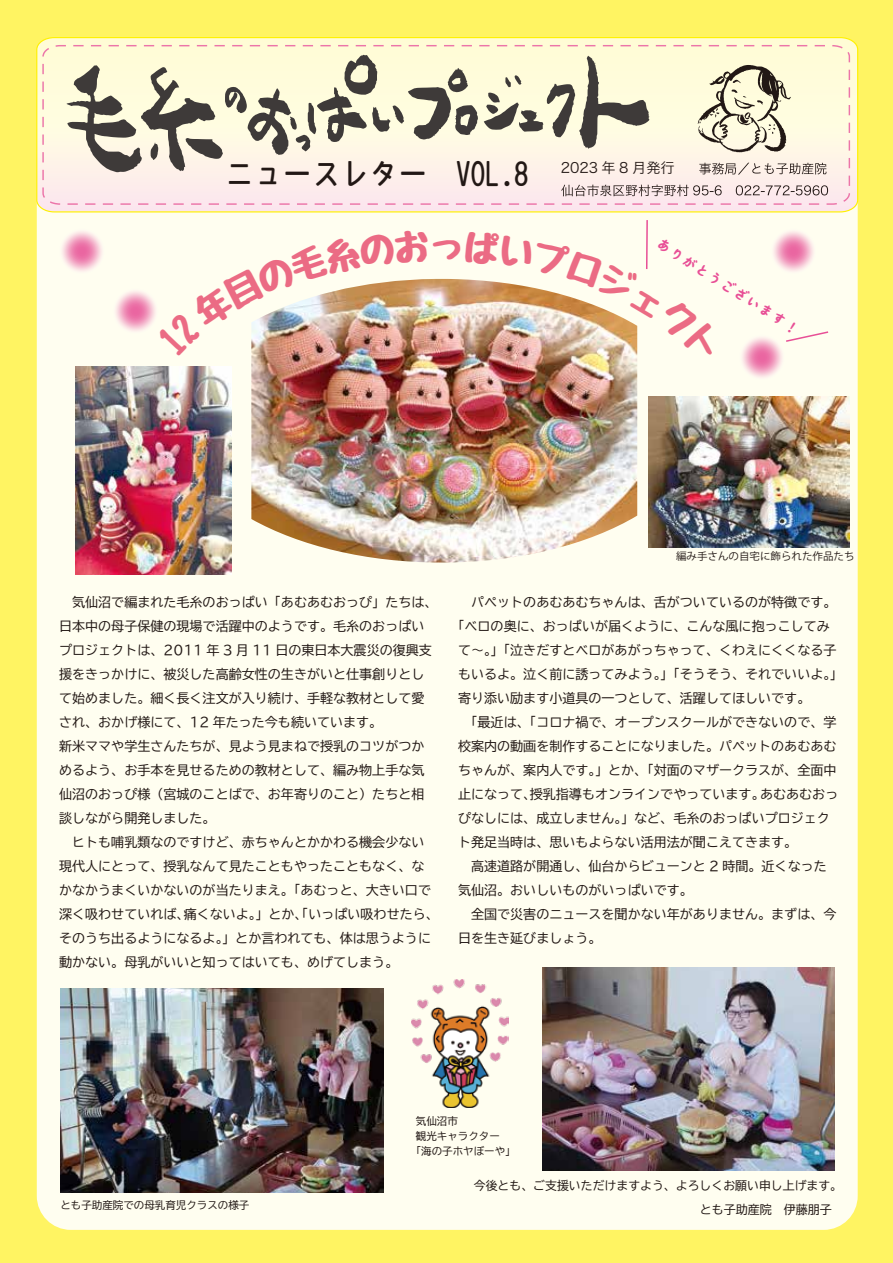
<style>
.page{position:relative;width:893px;height:1263px;background:#fff462}
.page>*{position:absolute;margin:0;border:0;box-sizing:border-box;transform-origin:0 0}
.t1{font:28.95px "JNR SB Font OTF";color:#221815}
.t2{font:15.15px "iroha mochi";color:#e84f96}
.t3{font:13.05px/24px "TBUD Go Std";color:#221815}
.t4{font:12px/24px "TBUD Go Std";color:#221815}
.t5{font:10.5px "TBUD Go Std";color:#221815}
.t6{font:10.5px "Koz Go Pr 6 N";color:#221815}
</style>
<div class="page">
<div style="left:37px;top:42px;width:821px;height:1188px;background:#fffef0;border-radius:34px"></div>
<img style="left:75px;top:366px;width:156px;height:208px">
<img style="left:648px;top:397px;width:201px;height:151px">
<svg style="left:36px;top:37px;width:823px;height:176px;background:#fdf2b9"></svg>
<svg style="left:42px;top:44px;width:809px;height:162px"></svg>
<svg style="left:58px;top:228px;width:47px;height:46px"></svg>
<svg style="left:770px;top:228px;width:46px;height:46px"></svg>
<img style="left:251px;top:364px;width:386px;height:198px">
<img style="left:60px;top:989px;width:323px;height:203px">
<img style="left:542px;top:968px;width:293px;height:203px">
<svg style="left:738px;top:334px;width:47px;height:46px"></svg>
<svg style="left:112px;top:287px;width:46px;height:47px"></svg>
<img style="left:412px;top:979px;width:96px;height:129px">
<svg style="left:786px;top:331px;width:43px;height:11px"></svg>
<hr style="left:646px;top:220px;width:2px;height:49px;background:#e84f96">
<img style="left:157px;top:229px;width:491px;height:135px">
<h1 class="t1" style="left:225px;top:157px;width:451px">ニュースレター　VOL.8 <sup>2023</sup> <sup>年</sup> <sup>8</sup> <sup>月発行</sup></h1>
<p class="t2" style="left:662px;top:235px;width:168px;rotate:32deg">ありがとうございます！</p>
<p class="t6" style="left:676px;top:551px;width:180px">編み手さんの自宅に飾られた作品たち</p>
<p class="t3" style="left:59px;top:590px;width:381px">　気仙沼で編まれた毛糸のおっぱい「あむあむおっぴ」たちは、日本中の母子保健の現場で活躍中のようです。毛糸のおっぱいプロジェクトは、2011 年 3 月 11 日の東日本大震災の復興支援をきっかけに、被災した高齢女性の生きがいと仕事創りとして始めました。細く長く注文が入り続け、手軽な教材として愛され、おかげ様にて、12 年たった今も続いています。<br>新米ママや学生さんたちが、見よう見まねで授乳のコツがつかめるよう、お手本を見せるための教材として、編み物上手な気仙沼のおっぴ様（宮城のことばで、お年寄りのこと）たちと相談しながら開発しました。<br>　ヒトも哺乳類なのですけど、赤ちゃんとかかわる機会少ない現代人にとって、授乳なんて見たこともやったこともなく、なかなかうまくいかないのが当たりまえ。「あむっと、大きい口で深く吸わせていれば、痛くないよ。」とか、「いっぱい吸わせたら、そのうち出るようになるよ。」とか言われても、体は思うように動かない。母乳がいいと知ってはいても、めげてしまう。</p>
<p class="t3" style="left:458px;top:590px;width:380px">　パペットのあむあむちゃんは、舌がついているのが特徴です。</p>
<p class="t3" style="left:451px;top:614px;width:380px">「ベロの奥に、おっぱいが届くように、こんな風に抱っこしてみ</p>
<p class="t3" style="left:458px;top:638px;width:380px">て～。」「泣きだすとベロがあがっちゃって、くわえにくくなる子</p>
<p class="t3" style="left:458px;top:662px;width:386px">もいるよ。泣く前に誘ってみよう。」「そうそう、それでいいよ。」</p>
<p class="t3" style="left:458px;top:686px;width:354px">寄り添い励ます小道具の一つとして、活躍してほしいです。</p>
<p class="t3" style="left:458px;top:710px;width:380px">　「最近は、「コロナ禍で、オープンスクールができないので、学</p>
<p class="t3" style="left:458px;top:734px;width:380px">校案内の動画を制作することになりました。パペットのあむあむ</p>
<p class="t3" style="left:458px;top:758px;width:380px">ちゃんが、案内人です。」とか、「対面のマザークラスが、全面中</p>
<p class="t3" style="left:458px;top:782px;width:382px">止になって、授乳指導もオンラインでやっています。あむあむおっ</p>
<p class="t3" style="left:458px;top:806px;width:373px">ぴなしには、成立しません。」など、毛糸のおっぱいプロジェク</p>
<p class="t3" style="left:458px;top:830px;width:354px">ト発足当時は、思いもよらない活用法が聞こえてきます。　</p>
<p class="t3" style="left:458px;top:854px;width:370px">　高速道路が開通し、仙台からビューンと 2 時間。近くなった</p>
<p class="t3" style="left:458px;top:878px;width:236px">気仙沼。おいしいものがいっぱいです。</p>
<p class="t3" style="left:458px;top:902px;width:380px">　全国で災害のニュースを聞かない年がありません。まずは、今</p>
<p class="t3" style="left:458px;top:926px;width:145px">日を生き延びましょう。</p>
<p class="t5" style="left:60px;top:1196px;width:190px">とも子助産院での母乳育児クラスの様子</p>
<p class="t5" style="left:416px;top:1112px;width:43px">気仙沼市</p>
<p class="t5" style="left:416px;top:1127px;width:85px">観光キャラクター</p>
<p class="t5" style="left:411px;top:1142px;width:106px">「海の子ホヤぼーや」</p>
<p class="t4" style="left:700px;top:1173px;width:144px;text-indent:-238px">　今後とも、ご支援いただけますよう、よろしくお願い申し上げます。とも子助産院　伊藤朋子</p>
</div>
